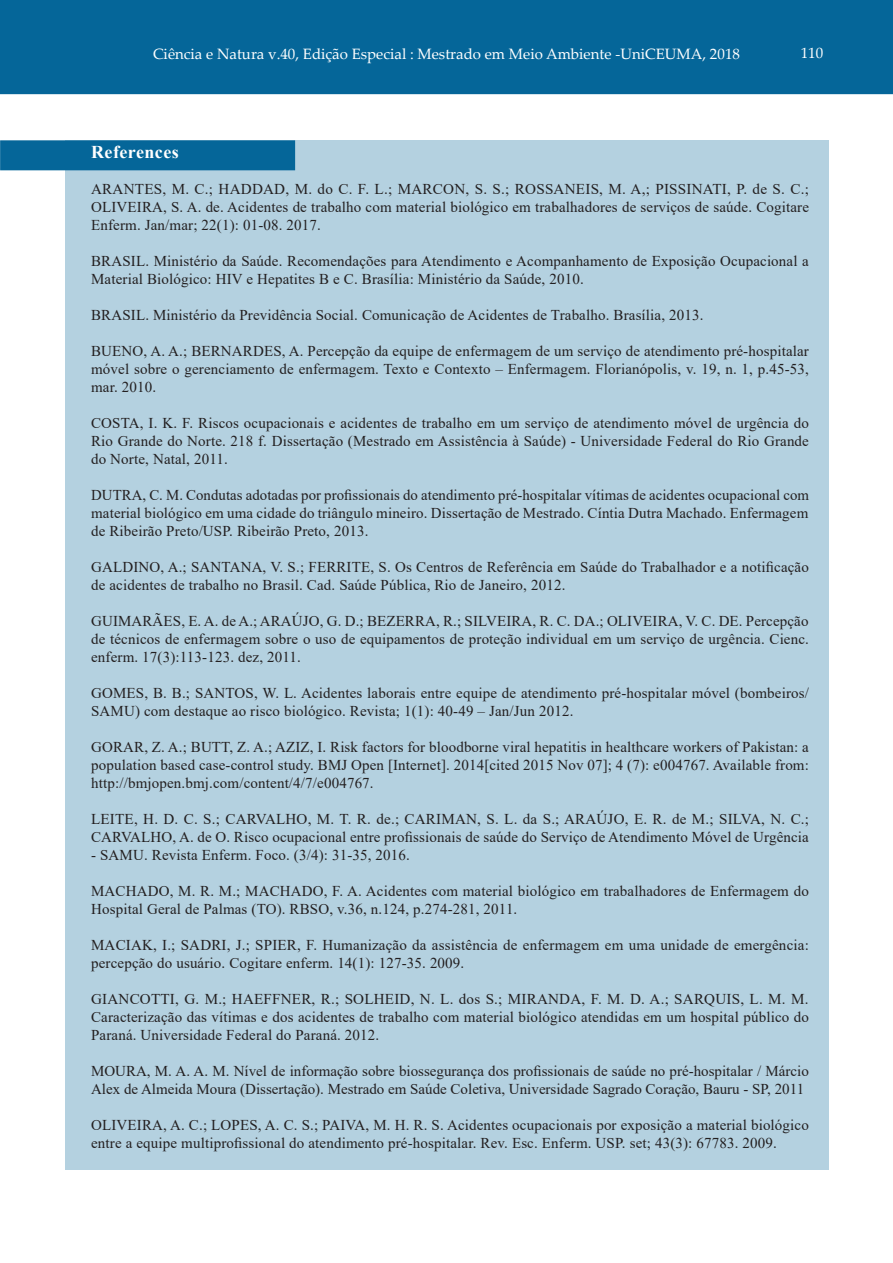
<style>
.page{position:relative;width:893px;height:1263px;background:#fff}
.page>*{position:absolute;margin:0;border:0;box-sizing:border-box;transform-origin:0 0}
._1_TItulo{font:700 18px "Times New Roman";letter-spacing:.025em;color:#fff}
.Referencias{font:15px/18px "Times New Roman";letter-spacing:.01em;color:#231f20}
.t1{font:15px "Palatino Linotype";color:#fff}
</style>
<div class="page">
<div style="left:0;top:0;width:893px;height:94px;background:#056699"></div>
<div style="left:65px;top:140px;width:764px;height:1029px;background:#b4d1e0"></div>
<div style="left:1px;top:141px;width:293px;height:29px;background:#056699"></div>
<div style="left:0;top:140px;width:295px;height:30px;border:2px solid #056699"></div>
<p class="t1" style="left:153px;top:43px;width:588px">Ciência e Natura v.40, Edição Especial : Mestrado em Meio Ambiente -UniCEUMA, 2018</p>
<p class="t1" style="left:801px;top:42px;width:24px">110</p>
<p class="_1_TItulo" style="left:91px;top:139px;width:89px">References</p>
<p class="Referencias" style="left:91px;top:180px;width:719px;text-align:justify">ARANTES, M. C.; HADDAD, M. do C. F. L.; MARCON, S. S.; ROSSANEIS, M. A,; PISSINATI, P. de S. C.; OLIVEIRA, S. A. de. Acidentes de trabalho com material biológico em trabalhadores de serviços de saúde. Cogitare Enferm. Jan/mar; 22(1): 01-08. 2017.</p>
<p class="Referencias" style="left:91px;top:252px;width:719px">BRASIL. Ministério da Saúde. Recomendações para Atendimento e Acompanhamento de Exposição Ocupacional a<br>Material Biológico: HIV e Hepatites B e C. Brasília: Ministério da Saúde, 2010.</p>
<p class="Referencias" style="left:91px;top:306px;width:614px">BRASIL. Ministério da Previdência Social. Comunicação de Acidentes de Trabalho. Brasília, 2013.</p>
<p class="Referencias" style="left:91px;top:342px;width:719px;text-align:justify">BUENO, A. A.; BERNARDES, A. Percepção da equipe de enfermagem de um serviço de atendimento pré-hospitalar móvel sobre o gerenciamento de enfermagem. Texto e Contexto – Enfermagem. Florianópolis, v. 19, n. 1, p.45-53, mar. 2010.</p>
<p class="Referencias" style="left:91px;top:414px;width:719px;text-align:justify">COSTA, I. K. F. Riscos ocupacionais e acidentes de trabalho em um serviço de atendimento móvel de urgência do Rio Grande do Norte. 218 f. Dissertação (Mestrado em Assistência à Saúde) - Universidade Federal do Rio Grande do Norte, Natal, 2011.</p>
<p class="Referencias" style="left:91px;top:486px;width:719px;text-align:justify">DUTRA, C. M. Condutas adotadas por profissionais do atendimento pré-hospitalar vítimas de acidentes ocupacional com material biológico em uma cidade do triângulo mineiro. Dissertação de Mestrado. Cíntia Dutra Machado. Enfermagem de Ribeirão Preto/USP. Ribeirão Preto, 2013.</p>
<p class="Referencias" style="left:91px;top:558px;width:719px">GALDINO, A.; SANTANA, V. S.; FERRITE, S. Os Centros de Referência em Saúde do Trabalhador e a notificação de acidentes de trabalho no Brasil. Cad. Saúde Pública, Rio de Janeiro, 2012.</p>
<p class="Referencias" style="left:91px;top:612px;width:719px;text-align:justify">GUIMARÃES, E. A. de A.; ARAÚJO, G. D.; BEZERRA, R.; SILVEIRA, R. C. DA.; OLIVEIRA, V. C. DE. Percepção de técnicos de enfermagem sobre o uso de equipamentos de proteção individual em um serviço de urgência. Cienc. enferm. 17(3):113-123. dez, 2011.</p>
<p class="Referencias" style="left:91px;top:684px;width:719px">GOMES, B. B.; SANTOS, W. L. Acidentes laborais entre equipe de atendimento pré-hospitalar móvel (bombeiros/<br>SAMU) com destaque ao risco biológico. Revista; 1(1): 40-49 – Jan/Jun 2012.</p>
<p class="Referencias" style="left:91px;top:738px;width:719px;text-align:justify">GORAR, Z. A.; BUTT, Z. A.; AZIZ, I. Risk factors for bloodborne viral hepatitis in healthcare workers of Pakistan: a population based case-control study. BMJ Open [Internet]. 2014[cited 2015 Nov 07]; 4 (7): e004767. Available from: http://bmjopen.bmj.com/content/4/7/e004767.</p>
<p class="Referencias" style="left:91px;top:810px;width:719px">LEITE, H. D. C. S.; CARVALHO, M. T. R. de.; CARIMAN, S. L. da S.; ARAÚJO, E. R. de M.; SILVA, N. C.;<br>CARVALHO, A. de O. Risco ocupacional entre profissionais de saúde do Serviço de Atendimento Móvel de Urgência</p>
<p class="Referencias" style="left:91px;top:846px;width:320px">- SAMU. Revista Enferm. Foco. (3/4): 31-35, 2016.</p>
<p class="Referencias" style="left:91px;top:882px;width:719px">MACHADO, M. R. M.; MACHADO, F. A. Acidentes com material biológico em trabalhadores de Enfermagem do<br>Hospital Geral de Palmas (TO). RBSO, v.36, n.124, p.274-281, 2011.</p>
<p class="Referencias" style="left:91px;top:936px;width:719px">MACIAK, I.; SADRI, J.; SPIER, F. Humanização da assistência de enfermagem em uma unidade de emergência: percepção do usuário. Cogitare enferm. 14(1): 127-35. 2009.</p>
<p class="Referencias" style="left:91px;top:990px;width:719px;text-align:justify">GIANCOTTI, G. M.; HAEFFNER, R.; SOLHEID, N. L. dos S.; MIRANDA, F. M. D. A.; SARQUIS, L. M. M.<br>Caracterização das vítimas e dos acidentes de trabalho com material biológico atendidas em um hospital público do Paraná. Universidade Federal do Paraná. 2012.</p>
<p class="Referencias" style="left:91px;top:1062px;width:719px">MOURA, M. A. A. M. Nível de informação sobre biossegurança dos profissionais de saúde no pré-hospitalar / Márcio<br>Alex de Almeida Moura (Dissertação). Mestrado em Saúde Coletiva, Universidade Sagrado Coração, Bauru - SP, 2011</p>
<p class="Referencias" style="left:91px;top:1116px;width:719px">OLIVEIRA, A. C.; LOPES, A. C. S.; PAIVA, M. H. R. S. Acidentes ocupacionais por exposição a material biológico entre a equipe multiprofissional do atendimento pré-hospitalar. Rev. Esc. Enferm. USP. set; 43(3): 67783. 2009.</p>
</div>
